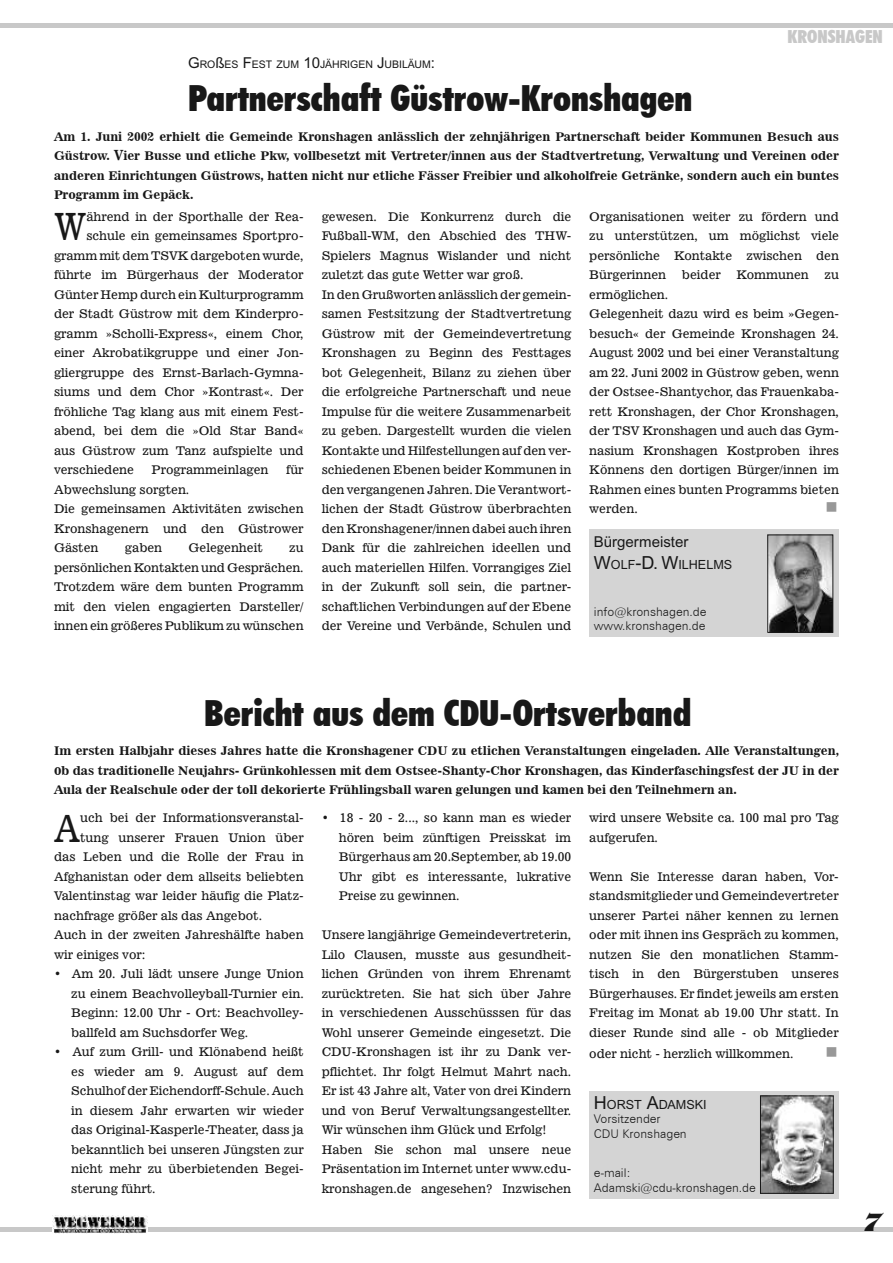
<style>
.page{position:relative;width:893px;height:1263px;background:#fff}
.page>*{position:absolute;margin:0;border:0;box-sizing:border-box;transform-origin:0 0}
.t1{font:37.65px "News 701 BT Roman A";color:#181818;scale:.85 1}
.t2{font:900 condensed 36px "Futura BT";color:#181818}
.t3{font:italic 800 24px "Tiffany IT Cby BT";color:#181818}
.t4{font:900 condensed 18px "Futura BT";color:#c8c8c8}
.t5{font:16.5px "Wingdings";color:#989898}
.t6{font:15px "Arial";color:#181818}
.t7{font:12.6px "Arial";color:#181818}
.t8{font:12px/19.5px "News 701 BT Roman A";color:#181818;text-align:justify}
.t9{font:12px/19.5px "News 701 BT Bold A";color:#181818;text-align:justify}
.t10{font:300 12px/14.4px "Zurich BT";color:#181818}
.t11{font:10.5px "Arial";color:#181818}
.s1{font-size:15px}
.s2{font-size:14.1px}
.s3{font-size:18px}
</style>
<div class="page">
<div style="left:0;top:1227px;width:893px;height:5px;background:#c8c8c8"></div>
<img style="left:52px;top:1215px;width:96px;height:19px">
<div style="left:0;top:23px;width:893px;height:5px;background:#c8c8c8"></div>
<div style="left:590px;top:529px;width:249px;height:108px;background:#d4d4d4"></div>
<div style="left:590px;top:1091px;width:249px;height:107px;background:#d4d4d4"></div>
<img style="left:762px;top:1098px;width:69px;height:93px">
<div style="left:760px;top:1096px;width:73px;height:97px;border:1px solid #181818"></div>
<img style="left:769px;top:537px;width:62px;height:93px">
<div style="left:767px;top:535px;width:66px;height:97px;border:1px solid #181818"></div>
<p class="t11" style="left:188px;top:58px;width:248px"><span class="s1">G</span>RO<span class="s1">ß</span>ES<span class="s1">฀F</span>EST ZUM<span class="s1">฀10</span>JÄHRIGEN<span class="s1">฀J</span>UBILÄUM<span class="s1">:</span></p>
<h2 class="t2" style="left:188px;top:76px;width:506px">Partnerschaft Güstrow-Kronshagen</h2>
<h3 class="t4" style="left:787px;top:26px;width:97px">KRONSHAGEN</h3>
<p class="t9" style="left:54px;top:127px;width:786px">Am 1. Juni 2002 erhielt die Gemeinde Kronshagen anlässlich der zehnjährigen Partnerschaft beider Kommunen Besuch aus Güstrow. <span class="s2">V</span>ier Busse und etliche Pkw, vollbesetzt mit Vertreter/innen aus der Stadtvertretung, Verwaltung und Vereinen oder anderen Einrichtungen Güstrows, hatten nicht nur etliche Fässer Freibier und alkoholfreie Getränke, sondern auch ein buntes Programm im Gepäck.</p>
<h1 class="t1" style="left:54px;top:204px;width:40px">W</h1>
<p class="t8" style="left:86px;top:207px;width:219px">ährend in der Sporthalle der Rea-</p>
<p class="t8" style="left:86px;top:226px;width:219px">schule ein gemeinsames Sportpro-</p>
<p class="t8" style="left:54px;top:246px;width:251px">gramm mit dem TSVK dargeboten wurde,</p>
<p class="t8" style="left:54px;top:265px;width:251px">führte im Bürgerhaus der Moderator</p>
<p class="t8" style="left:54px;top:285px;width:251px">Günter Hemp durch ein Kulturprogramm</p>
<p class="t8" style="left:54px;top:304px;width:251px">der Stadt Güstrow mit dem Kinderpro-</p>
<p class="t8" style="left:54px;top:324px;width:251px">gramm »Scholli-Express«, einem Chor,</p>
<p class="t8" style="left:54px;top:343px;width:251px">einer Akrobatikgruppe und einer Jon-</p>
<p class="t8" style="left:54px;top:363px;width:251px">gliergruppe des Ernst-Barlach-Gymna-</p>
<p class="t8" style="left:54px;top:382px;width:251px">siums und dem Chor »Kontrast«. Der</p>
<p class="t8" style="left:54px;top:402px;width:251px">fröhliche Tag klang aus mit einem Fest-</p>
<p class="t8" style="left:54px;top:421px;width:251px">abend, bei dem die »Old Star Band«</p>
<p class="t8" style="left:54px;top:441px;width:251px">aus Güstrow zum Tanz aufspielte und</p>
<p class="t8" style="left:54px;top:460px;width:81px">verschiedene</p>
<p class="t8" style="left:152px;top:460px;width:118px">Programmeinlagen</p>
<p class="t8" style="left:286px;top:460px;width:19px">für</p>
<p class="t8" style="left:54px;top:480px;width:251px;text-align:left">Abwechslung sorgten.<br>Die gemeinsamen Aktivitäten zwischen<br>Kronshagenern und den Güstrower<br>Gästen</p>
<p class="t8" style="left:125px;top:538px;width:39px">gaben</p>
<p class="t8" style="left:189px;top:538px;width:76px">Gelegenheit</p>
<p class="t8" style="left:54px;top:538px;width:251px;text-indent:235px">zu persönlichen Kontakten und Gesprächen.<br>Trotzdem wäre dem bunten Programm mit den vielen engagierten Darsteller/ innen ein größeres Publikum zu wünschen</p>
<p class="t8" style="left:322px;top:207px;width:251px;text-align:left">gewesen. Die Konkurrenz durch die Fußball-WM, den Abschied des THW-Spielers Magnus Wislander und nicht zuletzt das gute Wetter war groß.<br>In den Grußworten anlässlich der gemein&shy;samen Festsitzung der Stadtvertretung Güstrow mit der Gemeindevertretung Kronshagen zu Beginn des Festtages bot Gelegenheit, Bilanz zu ziehen über die erfolgreiche Partnerschaft und neue Impulse für die weitere Zusammenarbeit zu geben. Dargestellt wurden die vielen Kontakte und Hilfestellungen auf den ver&shy;schiedenen Ebenen beider Kommunen in den vergangenen Jahren. Die Verantwort&shy;lichen der Stadt Güstrow überbrachten den Kronshagener/innen dabei auch ihren Dank für die zahlreichen ideellen und auch materiellen Hilfen. Vorrangiges Ziel in der Zukunft soll sein, die partner&shy;schaftlichen Verbindungen auf der Ebene der Vereine und Verbände, Schulen und</p>
<p class="t8" style="left:589px;top:207px;width:251px">Organisationen weiter zu fördern und zu unterstützen, um möglichst viele persönliche Kontakte zwischen den Bürgerinnen</p>
<p class="t8" style="left:682px;top:265px;width:40px">beider</p>
<p class="t8" style="left:736px;top:265px;width:74px">Kommunen</p>
<p class="t8" style="left:825px;top:265px;width:16px">zu</p>
<p class="t8" style="left:589px;top:285px;width:251px;text-align:left">ermöglichen.<br>Gelegenheit dazu wird es beim »Gegen&shy;besuch« der Gemeinde Kronshagen 24.<br>August 2002 und bei einer Veranstaltung am 22. Juni 2002 in Güstrow geben, wenn der Ostsee-Shantychor, das Frauenkaba&shy;rett Kronshagen, der Chor Kronshagen, der TSV Kronshagen und auch das Gym&shy;nasium Kronshagen Kostproben ihres Könnens den dortigen Bürger/innen im Rahmen eines bunten Programms bieten werden.</p>
<h3 class="t5" style="left:825px;top:498px;width:14px">■</h3>
<p class="t6" style="left:594px;top:533px;width:96px">Bürgermeister</p>
<p class="t7" style="left:594px;top:557px;width:140px"><span class="s3">W</span>OLF<span class="s3">-D.฀W</span>ILHELMS</p>
<p class="t10" style="left:594px;top:604px;width:114px">info@kronshagen.de www.kronshagen.de</p>
<h2 class="t2" style="left:204px;top:692px;width:489px">Bericht aus dem CDU-Ortsverband</h2>
<p class="t9" style="left:54px;top:741px;width:786px">Im ersten Halbjahr dieses Jahres hatte die Kronshagener CDU zu etlichen Veranstaltungen eingeladen. Alle Veranstaltungen, <span class="s2">o</span>b das traditionelle Neujahrs- Grünkohlessen mit dem Ostsee-Shanty-Chor Kronshagen, das Kinderfaschingsfest der JU in der Aula der Realschule oder der toll dekorierte Frühlingsball waren gelungen und kamen bei den Teilnehmern an.</p>
<h1 class="t1" style="left:54px;top:805px;width:32px">A</h1>
<p class="t8" style="left:80px;top:808px;width:225px">uch bei der Informationsveranstal-</p>
<p class="t8" style="left:80px;top:827px;width:225px">tung unserer Frauen Union über</p>
<p class="t8" style="left:54px;top:847px;width:251px">das Leben und die Rolle der Frau in</p>
<p class="t8" style="left:54px;top:866px;width:251px">Afghanistan oder dem allseits beliebten</p>
<p class="t8" style="left:54px;top:886px;width:251px">Valentinstag war leider häufig die Platz-</p>
<p class="t8" style="left:54px;top:905px;width:209px">nachfrage größer als das Angebot.</p>
<p class="t8" style="left:54px;top:925px;width:251px">Auch in der zweiten Jahreshälfte haben</p>
<p class="t8" style="left:54px;top:944px;width:93px">wir einiges vor:</p>
<p class="t8" style="left:71px;top:964px;width:234px;text-indent:-17px">• Am 20. Juli lädt unsere Junge Union zu einem Beachvolleyball-Turnier ein.<br>Beginn: 12.00 Uhr - Ort: Beachvolley&shy;ballfeld am Suchsdorfer Weg.</p>
<p class="t8" style="left:71px;top:1042px;width:234px;text-indent:-17px">• Auf zum Grill- und Klönabend heißt es wieder am 9. August auf dem Schulhof der Eichendorff-Schule. Auch in diesem Jahr erwarten wir wieder das Original-Kasperle-Theater, dass ja bekanntlich bei unseren Jüngsten zur nicht mehr zu überbietenden Begei&shy;sterung führt.</p>
<p class="t8" style="left:339px;top:808px;width:234px;text-indent:-17px">• 18 - 20 - 2..., so kann man es wieder hören beim zünftigen Preisskat im Bürgerhaus am 20.September, ab 19.00<br>Uhr gibt es interessante, lukrative Preise zu gewinnen.</p>
<p class="t8" style="left:322px;top:925px;width:251px;text-align:left">Unsere langjährige Gemeindevertreterin, Lilo Clausen, musste aus gesundheit&shy;lichen Gründen von ihrem Ehrenamt zurücktreten. Sie hat sich über Jahre in verschiedenen Ausschüsssen für das Wohl unserer Gemeinde eingesetzt. Die CDU-Kronshagen ist ihr zu Dank ver&shy;pflichtet. Ihr folgt Helmut Mahrt nach.<br>Er ist 43 Jahre alt, Vater von drei Kindern und von Beruf Verwaltungsangestellter.<br>Wir wünschen ihm Glück und Erfolg!<br>Haben Sie schon mal unsere neue Präsentation im Internet unter www.cdu&shy;kronshagen.de angesehen? Inzwischen</p>
<p class="t8" style="left:589px;top:808px;width:251px">wird unsere Website ca. 100 mal pro Tag aufgerufen.</p>
<p class="t8" style="left:589px;top:866px;width:251px">Wenn Sie Interesse daran haben, Vor&shy;standsmitglieder und Gemeindevertreter unserer Partei näher kennen zu lernen oder mit ihnen ins Gespräch zu kommen, nutzen Sie den monatlichen Stamm&shy;tisch in den Bürgerstuben unseres Bürgerhauses. Er findet jeweils am ersten Freitag im Monat ab 19.00 Uhr statt. In dieser Runde sind alle - ob Mitglieder</p>
<p class="t8" style="left:589px;top:1044px;width:206px">oder nicht - herzlich willkommen.</p>
<h3 class="t5" style="left:825px;top:1043px;width:14px">■</h3>
<p class="t7" style="left:594px;top:1097px;width:114px"><span class="s3">H</span>ORST<span class="s3">฀A</span>DAMSKI</p>
<p class="t10" style="left:594px;top:1111px;width:94px">Vorsitzender<br>CDU Kronshagen</p>
<p class="t10" style="left:594px;top:1165px;width:163px">e-mail:<br>Adamski@cdu-kronshagen.de</p>
<h3 class="t3" style="left:861px;top:1208px;width:27px">7</h3>
</div>
